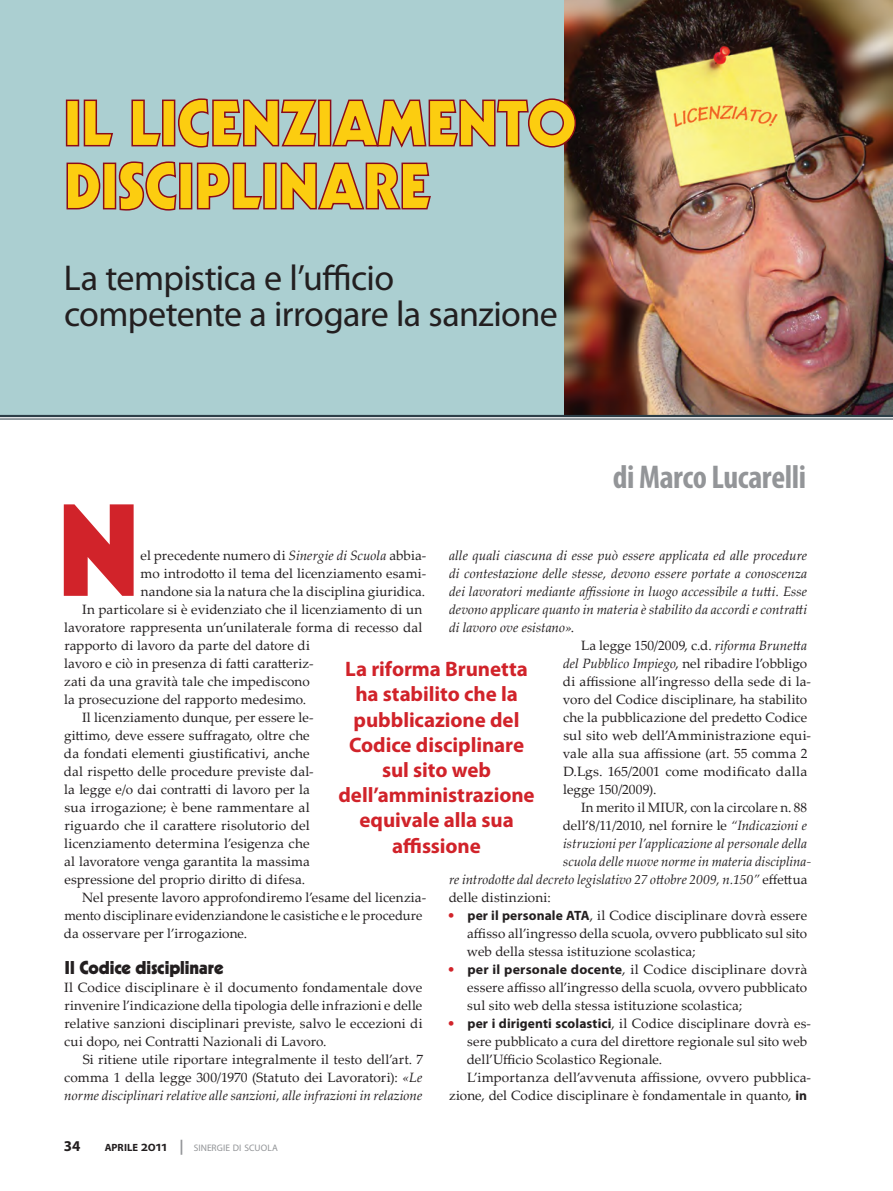
<style>
.page{position:relative;width:893px;height:1191px;background:#fff}
.page>*{position:absolute;margin:0;border:0;box-sizing:border-box;transform-origin:0 0}
.corpo_capoverso_iniz{font:900 127.05px "Kabel";color:#d1232a}
.titolo{font:900 63px/63px "Kabel";letter-spacing:-.005em;color:#fccd10}
.sottotitolo{font:36px/36px "Myriad Pro";letter-spacing:-.015em;color:#231f20}
.autore{font:700 condensed 33px "Myriad Pro";letter-spacing:-.015em;color:#939598}
.citazione{font:700 21px/25.2px "Myriad Pro";letter-spacing:-.005em;color:#d1232a;text-align:center}
.titolo_paragrafo{font:900 18px "Kabel";color:#231f20}
.t1{font:700 15px "Myriad Pro";color:#231f20}
.corpo{font:13.5px/18px "Palatino Linotype";letter-spacing:.005em;color:#231f20}
.corpo_puntato{font:13.5px/18px "Palatino Linotype";letter-spacing:.005em;color:#231f20;text-align:justify}
.corpo-2{font:italic 13.5px/18px "Palatino Linotype";letter-spacing:.005em;color:#231f20;text-align:justify}
.corpo_dopo_titolo_pa{font:13.5px/18px "Palatino Linotype";letter-spacing:.005em;color:#231f20;text-align:justify}
.corpo_capoverso_iniz-2{font:13.5px/18px "Palatino Linotype";letter-spacing:.01em;color:#231f20;text-align:justify}
.t2{font:9.45px "Myriad Pro";letter-spacing:.01em;color:#939598}
.s1{font-style:italic}
.s2{font-style:normal}
.s3{color:#d1232a}
.s4{font-family:"Myriad Pro";font-weight:700}
.s5{font-weight:700;font-size:10.5px;color:#231f20}
.s6{font-weight:600;font-size:14.7px;color:#231f20}
.s7{font-weight:700;font-size:15px}
</style>
<div class="page">
<div style="left:0;top:0;width:893px;height:416px;background:#abcfd1"></div>
<img style="left:565px;top:0;width:328px;height:415px">
<div style="left:66px;top:100px;width:13px;height:46px;border:2px solid #8b0c18"></div>
<svg style="left:83px;top:99px;width:30px;height:48px"></svg>
<svg style="left:131px;top:99px;width:30px;height:48px"></svg>
<div style="left:162px;top:100px;width:13px;height:46px;border:2px solid #8b0c18"></div>
<svg style="left:178px;top:98px;width:139px;height:50px"></svg>
<div style="left:318px;top:100px;width:13px;height:46px;border:2px solid #8b0c18"></div>
<svg style="left:331px;top:98px;width:246px;height:51px"></svg>
<svg style="left:66px;top:162px;width:35px;height:48px"></svg>
<div style="left:103px;top:163px;width:13px;height:46px;border:2px solid #8b0c18"></div>
<svg style="left:118px;top:161px;width:59px;height:50px"></svg>
<div style="left:179px;top:163px;width:13px;height:46px;border:2px solid #8b0c18"></div>
<svg style="left:196px;top:162px;width:66px;height:48px"></svg>
<div style="left:263px;top:163px;width:14px;height:46px;border:2px solid #8b0c18"></div>
<svg style="left:280px;top:162px;width:151px;height:48px"></svg>
<hr style="left:0;top:419px;width:893px;height:1px;background:#2c3e47">
<hr style="left:0;top:415px;width:893px;height:2px;background:#2c3e47">
<p class="titolo" style="left:64px;top:91px;width:514px">IL LICENZIAMENTO<br>DISCIPLINARE</p>
<p class="sottotitolo" style="left:64px;top:259px;width:495px">La tempistica e l’ufficio competente a irrogare la sanzione</p>
<p class="autore" style="left:613px;top:456px;width:195px">di Marco Lucarelli</p>
<p class="corpo_capoverso_iniz" style="left:58px;top:470px;width:84px">N</p>
<p class="corpo_capoverso_iniz-2" style="left:141px;top:546px;width:287px">el precedente numero di <span class="s1">Sinergie di Scuola</span> abbia&shy;mo introdotto il tema del licenziamento esami&shy;nandone sia la natura che la disciplina giuridica.</p>
<p class="corpo" style="left:64px;top:600px;width:360px;text-indent:18px">In particolare si è evidenziato che il licenziamento di un lavoratore rappresenta un’unilaterale forma di recesso dal rapporto di lavoro da parte del datore di<br>lavoro e ciò in presenza di fatti caratteriz-<br>zati da una gravità tale che impediscono<br>la prosecuzione del rapporto medesimo.</p>
<p class="corpo" style="left:64px;top:707px;width:251px;text-indent:18px">Il licenziamento dunque, per essere le&shy;gittimo, deve essere suffragato, oltre che da fondati elementi giustificativi, anche dal rispetto delle procedure previste dal&shy;la legge e/o dai contratti di lavoro per la sua irrogazione; è bene rammentare al riguardo che il carattere risolutorio del licenziamento determina l’esigenza che al lavoratore venga garantita la massima espressione del proprio diritto di difesa.</p>
<p class="corpo" style="left:64px;top:888px;width:364px;text-indent:18px">Nel presente lavoro approfondiremo l’esame del licenzia&shy;mento disciplinare evidenziandone le casistiche e le procedure da osservare per l’irrogazione.</p>
<p class="titolo_paragrafo" style="left:65px;top:956px;width:160px">Il Codice disciplinare</p>
<p class="corpo_dopo_titolo_pa" style="left:64px;top:978px;width:360px">Il Codice disciplinare è il documento fondamentale dove rinvenire l’indicazione della tipologia delle infrazioni e delle relative sanzioni disciplinari previste, salvo le eccezioni di cui dopo, nei Contratti Nazionali di Lavoro.</p>
<p class="corpo" style="left:64px;top:1050px;width:361px;text-align:justify;text-indent:19px">Si ritiene utile riportare integralmente il testo dell’art. 7 comma 1 della legge 300/1970 (Statuto dei Lavoratori): <span class="s1">«Le norme disciplinari relative alle sanzioni, alle infrazioni in relazione</span></p>
<p class="corpo-2" style="left:449px;top:545px;width:360px">alle quali ciascuna di esse può essere applicata ed alle procedure di contestazione delle stesse, devono essere portate a conoscenza dei lavoratori mediante affissione in luogo accessibile a tutti. Esse devono applicare quanto in materia è stabilito da accordi e contratti di lavoro ove esistano»<span class="s2">.</span></p>
<p class="corpo" style="left:563px;top:636px;width:250px;text-indent:18px">La legge 150/2009, c.d. <span class="s1">riforma Brunetta del Pubblico Impiego</span>, nel ribadire l’obbligo di affissione all’ingresso della sede di la&shy;voro del Codice disciplinare, ha stabilito che la pubblicazione del predetto Codice sul sito web dell’Amministrazione equi&shy;vale alla sua affissione (art. 55 comma 2<br>D.Lgs. 165/2001 come modificato dalla legge 150/2009).</p>
<p class="corpo" style="left:581px;top:798px;width:228px">In merito il MIUR, con la circolare n. 88</p>
<p class="corpo" style="left:563px;top:816px;width:246px">dell’8/11/2010, nel fornire le <span class="s1">“Indicazioni e</span></p>
<p class="corpo-2" style="left:563px;top:833px;width:245px">istruzioni per l’applicazione al personale della</p>
<p class="corpo-2" style="left:563px;top:851px;width:249px">scuola delle nuove norme in materia disciplina-</p>
<p class="corpo-2" style="left:449px;top:869px;width:360px">re introdotte dal decreto legislativo 27 ottobre 2009, n.150” <span class="s2">effettua</span></p>
<p class="corpo" style="left:449px;top:888px;width:103px">delle distinzioni:</p>
<p class="corpo_puntato" style="left:467px;top:906px;width:342px;text-indent:-20px"><span class="s3">•</span> <span class="s4">per il personale ATA</span>, il Codice disciplinare dovrà essere affisso all’ingresso della scuola, ovvero pubblicato sul sito web della stessa istituzione scolastica;</p>
<p class="corpo_puntato" style="left:467px;top:960px;width:342px;text-indent:-20px"><span class="s3">•</span> <span class="s4">per il personale docente</span>, il Codice disciplinare dovrà essere affisso all’ingresso della scuola, ovvero pubblicato sul sito web della stessa istituzione scolastica;</p>
<p class="corpo_puntato" style="left:467px;top:1014px;width:346px;text-align:left;text-indent:-20px"><span class="s3">•</span> <span class="s4">per i dirigenti scolastici</span>, il Codice disciplinare dovrà es&shy;sere pubblicato a cura del direttore regionale sul sito web dell’Ufficio Scolastico Regionale.</p>
<p class="corpo" style="left:449px;top:1068px;width:364px;text-align:right">L’importanza dell’avvenuta affissione, ovvero pubblica&shy;zione, del Codice disciplinare è fondamentale in quanto, <span class="s4">in</span></p>
<p class="citazione" style="left:338px;top:655px;width:198px">La riforma Brunetta ha stabilito che la pubblicazione del<br>Codice disciplinare sul sito web dell’amministrazione equivale alla sua affissione</p>
<p class="t1" style="left:64px;top:1136px;width:18px">34</p>
<p class="t2" style="left:105px;top:1142px;width:175px"><span class="s5">APRILE</span> <span class="s6">2011</span> <span class="s7">|</span> SINERGIE DI SCUOLA</p>
</div>
